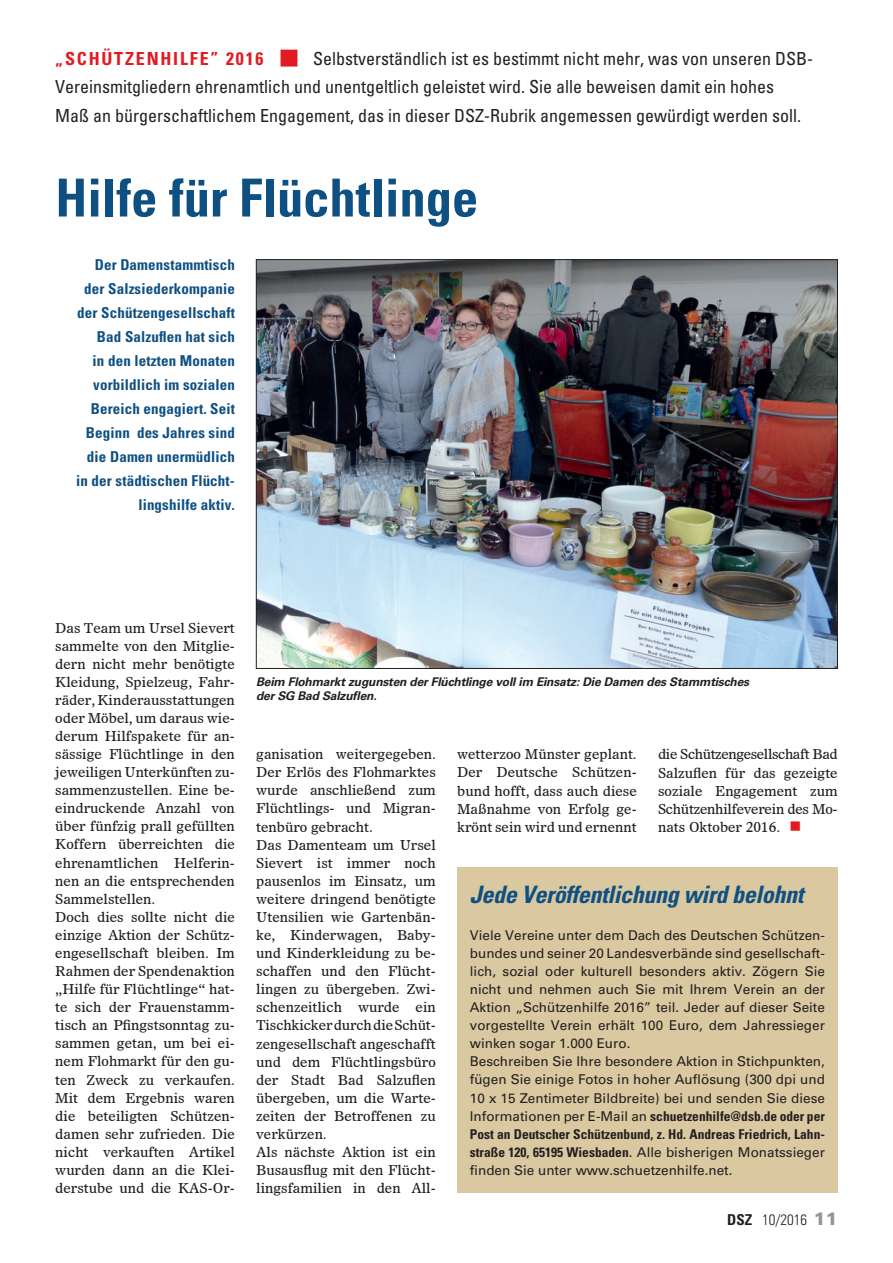
<style>
.page{position:relative;width:893px;height:1263px;background:#fff}
.page>*{position:absolute;margin:0;border:0;box-sizing:border-box;transform-origin:0 0}
.t1{font:700 condensed 52.5px "Univers LT Std";color:#0f5083}
.t2{font:italic 700 condensed 24px "Univers LT Std";letter-spacing:-.015em;color:#0f5083}
.t3{font:condensed 18px/28.5px "Univers LT Std";color:#231f20}
.t4{font:700 condensed 18px "Univers LT Std";letter-spacing:.1em;color:#e21a21}
.t5{font:700 condensed 15px/24px "Univers LT Std";letter-spacing:.01em;color:#0f5083;text-align:right}
.t6{font:300 condensed 15px "Univers LT Std";color:#231f20}
.t7{font:13.5px/18.1px "Dutch 811 BT Roman D";color:#231f20}
.t8{font:13.5px/18.1px "Univers LT Std";color:#231f20}
.t9{font:italic 700 12px/13.8px "Univers LT Std";letter-spacing:-.015em;color:#231f20}
.s1{font-weight:700;font-stretch:condensed}
.s2{font-weight:700}
.s3{font-weight:900;font-stretch:normal;font-size:18px;color:#939598}
</style>
<div class="page">
<img style="left:258px;top:261px;width:578px;height:406px">
<div style="left:457px;top:867px;width:381px;height:326px;background:#d9c8a0"></div>
<h3 class="t4" style="left:55px;top:47px;width:210px">„SCHÜTZENHILFE” 2016</h3>
<p class="t3" style="left:55px;top:44px;width:759px;text-indent:258px">Selbstverständlich ist es bestimmt nicht mehr, was von unseren DSB-<br>Vereinsmitgliedern ehrenamtlich und unentgeltlich geleistet wird. Sie alle beweisen damit ein hohes<br>Maß an bürgerschaftlichem Engagement, das in dieser DSZ-Rubrik angemessen gewürdigt werden soll.</p>
<h1 class="t1" style="left:55px;top:166px;width:424px">Hilfe für Flüchtlinge</h1>
<p class="t5" style="left:76px;top:253px;width:160px">Der Damenstammtisch der Salzsiederkompanie der Schützengesellschaft<br>Bad Salzuflen hat sich<br>in den letzten Monaten vorbildlich im sozialen<br>Bereich engagiert. Seit<br>Beginn des Jahres sind die Damen unermüdlich in der städtischen Flücht&shy;lingshilfe aktiv.</p>
<p class="t7" style="left:55px;top:618px;width:181px">Das Team um Ursel Sievert sammelte von den Mitglie&shy;dern nicht mehr benötigte<br>Kleidung, Spielzeug, Fahr&shy;räder, Kinderausstattungen oder Möbel, um daraus wie&shy;derum Hilfspakete für an&shy;sässige Flüchtlinge in den jeweiligen Unterkünften zu&shy;sammenzustellen. Eine be&shy;eindruckende Anzahl von über fünfzig prall gefüllten<br>Koffern überreichten die ehrenamtlichen Helferin&shy;nen an die entsprechenden<br>Sammelstellen.<br>Doch dies sollte nicht die einzige Aktion der Schütz&shy;engesellschaft bleiben. Im<br>Rahmen der Spendenaktion „Hilfe für Flüchtlinge“ hat&shy;te sich der Frauenstamm&shy;tisch an Pfingstsonntag zu&shy;sammen getan, um bei ei&shy;nem Flohmarkt für den gu&shy;ten Zweck zu verkaufen.<br>Mit dem Ergebnis waren die beteiligten Schützen&shy;damen sehr zufrieden. Die nicht verkauften Artikel wurden dann an die Klei&shy;derstube und die KAS-Or-</p>
<p class="t9" style="left:256px;top:675px;width:495px">Beim Flohmarkt zugunsten der Flüchtlinge voll im Einsatz: Die Damen des Stammtisches der SG Bad Salzuflen.</p>
<p class="t7" style="left:256px;top:745px;width:181px">ganisation weitergegeben.<br>Der Erlös des Flohmarktes wurde anschließend zum<br>Flüchtlings- und Migran&shy;tenbüro gebracht.<br>Das Damenteam um Ursel<br>Sievert ist immer noch pausenlos im Einsatz, um weitere dringend benötigte<br>Utensilien wie Gartenbän&shy;ke, Kinderwagen, Baby&shy;und Kinderkleidung zu be&shy;schaffen und den Flücht&shy;lingen zu übergeben. Zwi&shy;schenzeitlich wurde ein<br>Tischkicker durch die Schüt&shy;zengesellschaft angeschafft und dem Flüchtlingsbüro der Stadt Bad Salzuflen übergeben, um die Warte&shy;zeiten der Betroffenen zu verkürzen.<br>Als nächste Aktion ist ein<br>Busausflug mit den Flücht&shy;lingsfamilien in den All-</p>
<p class="t7" style="left:457px;top:745px;width:181px;text-align:justify">wetterzoo Münster geplant.<br>Der Deutsche Schützen&shy;bund hofft, dass auch diese Maßnahme von Erfolg ge&shy;krönt sein wird und ernennt</p>
<p class="t7" style="left:658px;top:745px;width:181px;text-align:justify">die Schützengesellschaft Bad Salzuflen für das gezeigte soziale Engagement zum Schützenhilfeverein des Mo&shy;nats Oktober 2016.</p>
<h2 class="t2" style="left:470px;top:880px;width:335px">Jede Veröffentlichung wird belohnt</h2>
<p class="t8" style="left:470px;top:926px;width:357px">Viele Vereine unter dem Dach des Deutschen Schützen&shy;bundes und seiner 20 Landesverbände sind gesellschaft&shy;lich, sozial oder kulturell besonders aktiv. Zögern Sie nicht und nehmen auch Sie mit Ihrem Verein an der Aktion „Schützenhilfe 2016” teil. Jeder auf dieser Seite vorgestellte Verein erhält 100 Euro, dem Jahressieger winken sogar 1.000 Euro.<br>Beschreiben Sie Ihre besondere Aktion in Stichpunkten, fügen Sie einige Fotos in hoher Auflösung (300 dpi und 10 x 15 Zentimeter Bildbreite) bei und senden Sie diese Informationen per E-Mail an <span class="s1">schuetzenhilfe@dsb.de oder per Post an Deutscher Schützenbund, z. Hd. Andreas Friedrich, Lahn&shy;straße 120, 65195 Wiesbaden</span>. Alle bisherigen Monatssieger finden Sie unter www.schuetzenhilfe.net.</p>
<p class="t6" style="left:727px;top:1211px;width:112px"><span class="s2">DSZ</span> 10/2016 <span class="s3">11</span></p>
</div>
